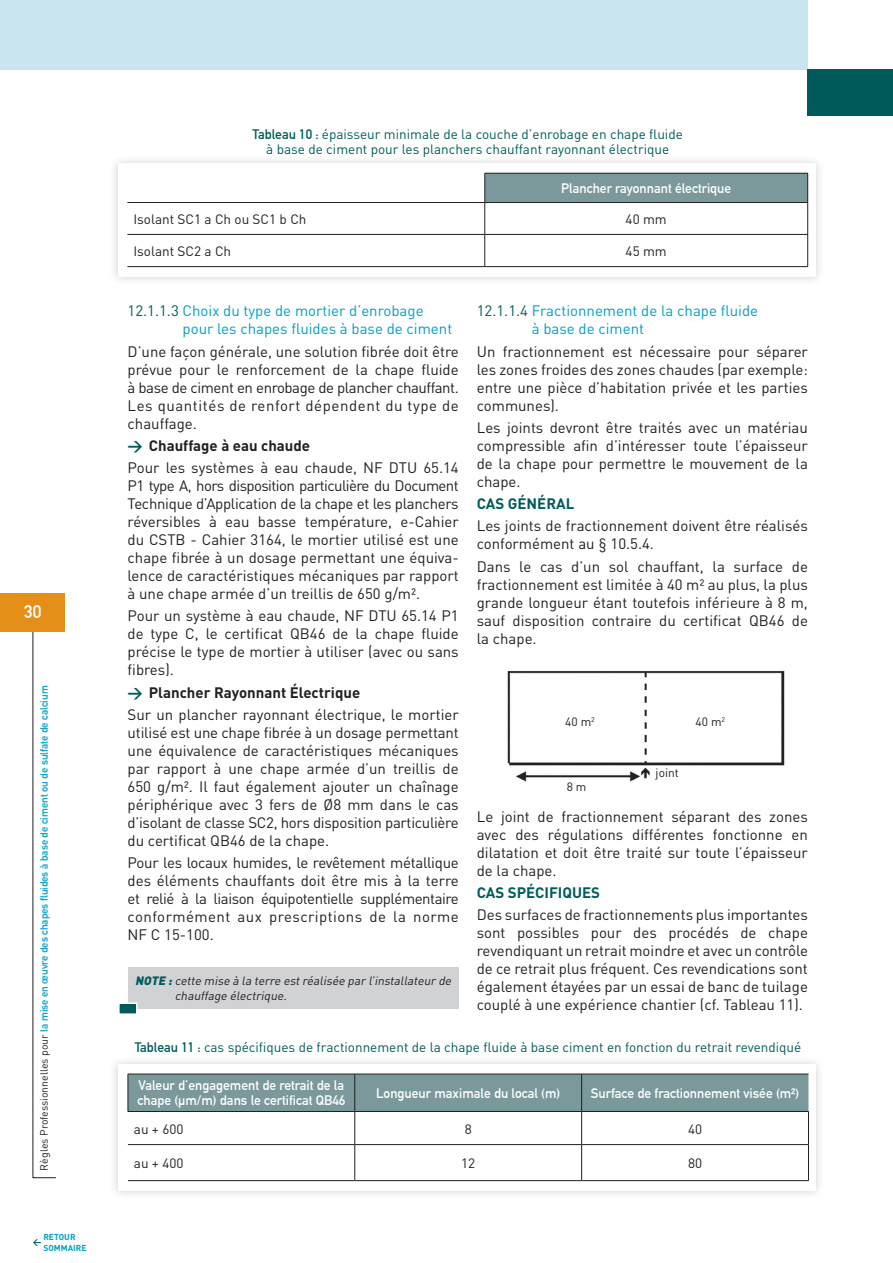
<style>
.page{position:relative;width:893px;height:1263px;background:#fff}
.page>*{position:absolute;margin:0;border:0;box-sizing:border-box;transform-origin:0 0}
.t1{font:700 18px "DIN Alternate";color:#fff}
.t2{font:15px/18px "DIN";color:#231f20;text-align:justify}
.t3{font:15px/18px "DIN";color:#009fc3}
.t4{font:700 15px "DIN";color:#231f20}
.t5{font:700 15px "DIN";color:#015b5a}
.t6{font:13.5px/15px "DIN";color:#015b5a;text-align:center}
.t7{font:700 13.5px/15px "DIN Alternate";color:#fff}
.t8{font:13.5px "DIN";color:#231f20}
.t9{font:italic 12px/15px "DIN";color:#231f20}
.t10{font:12px "DIN";color:#231f20}
.t11{font:700 10.5px "DIN Alternate";color:#009fc3}
.t12{font:700 8.55px/10.2px "DIN";color:#009fc3}
.t13{font:700 8.55px "DIN";color:#015b5a}
.s1{font-family:"DIN";font-weight:400;color:#231f20}
.s2{font-family:"DIN Alternate";font-weight:700}
.s3{color:#015b5a}
.s4{font-weight:900;color:#015b5a}
</style>
<div class="page">
<div style="left:0;top:0;width:808px;height:70px;background:#c8e5f0"></div>
<div style="left:808px;top:70px;width:85px;height:46px;background:#015b5a"></div>
<div style="left:109px;top:154px;width:716px;height:132px;background:#231f20;opacity:.2"></div>
<div style="left:118px;top:163px;width:697px;height:114px;background:#fff"></div>
<div style="left:485px;top:173px;width:323px;height:29px;background:#7b999b"></div>
<svg style="left:484px;top:174px;width:1px;height:28px"></svg>
<svg style="left:807px;top:174px;width:1px;height:28px"></svg>
<hr style="left:484px;top:203px;width:1px;height:31px;background:#231f20">
<hr style="left:807px;top:203px;width:1px;height:31px;background:#231f20">
<hr style="left:484px;top:235px;width:1px;height:31px;background:#231f20">
<hr style="left:807px;top:235px;width:1px;height:31px;background:#231f20">
<hr style="left:484px;top:173px;width:324px;height:1px;background:#231f20">
<hr style="left:127px;top:202px;width:358px;height:1px;background:#231f20">
<hr style="left:485px;top:202px;width:323px;height:1px;background:#231f20">
<hr style="left:127px;top:234px;width:358px;height:1px;background:#231f20">
<hr style="left:485px;top:234px;width:323px;height:1px;background:#231f20">
<hr style="left:127px;top:266px;width:358px;height:1px;background:#231f20">
<hr style="left:485px;top:266px;width:323px;height:1px;background:#231f20">
<div style="left:128px;top:967px;width:331px;height:42px;background:#d1d2d4"></div>
<div style="left:118px;top:1002px;width:19px;height:13px;background:#015b5a;border:2px solid #fff"></div>
<img style="left:507px;top:670px;width:278px;height:112px">
<div style="left:109px;top:1055px;width:716px;height:145px;background:#231f20;opacity:.2"></div>
<div style="left:118px;top:1064px;width:698px;height:127px;background:#fff"></div>
<div style="left:129px;top:1075px;width:679px;height:36px;background:#7b999b"></div>
<hr style="left:128px;top:1074px;width:1px;height:37px;background:#231f20">
<hr style="left:354px;top:1074px;width:1px;height:37px;background:#231f20">
<hr style="left:581px;top:1074px;width:1px;height:37px;background:#231f20">
<hr style="left:354px;top:1112px;width:1px;height:32px;background:#231f20">
<hr style="left:581px;top:1112px;width:1px;height:32px;background:#231f20">
<hr style="left:808px;top:1112px;width:1px;height:32px;background:#231f20">
<hr style="left:354px;top:1145px;width:1px;height:35px;background:#231f20">
<hr style="left:581px;top:1145px;width:1px;height:35px;background:#231f20">
<hr style="left:808px;top:1145px;width:1px;height:35px;background:#231f20">
<hr style="left:128px;top:1074px;width:227px;height:1px;background:#231f20">
<hr style="left:355px;top:1074px;width:227px;height:1px;background:#231f20">
<hr style="left:582px;top:1074px;width:226px;height:1px;background:#231f20">
<hr style="left:128px;top:1111px;width:227px;height:1px;background:#231f20">
<hr style="left:355px;top:1111px;width:227px;height:1px;background:#231f20">
<hr style="left:582px;top:1111px;width:227px;height:1px;background:#231f20">
<hr style="left:128px;top:1144px;width:227px;height:1px;background:#231f20">
<hr style="left:355px;top:1144px;width:227px;height:1px;background:#231f20">
<hr style="left:582px;top:1144px;width:227px;height:1px;background:#231f20">
<hr style="left:128px;top:1180px;width:227px;height:1px;background:#231f20">
<hr style="left:355px;top:1180px;width:227px;height:1px;background:#231f20">
<hr style="left:582px;top:1180px;width:227px;height:1px;background:#231f20">
<svg style="left:32px;top:631px;width:24px;height:547px"></svg>
<div style="left:0;top:593px;width:65px;height:38px;background:#e38f18"></div>
<p class="t1" style="left:24px;top:598px;width:19px">30</p>
<p class="t11" style="left:36px;top:1170px;width:486px;rotate:-90deg"><span class="s1">Règles Professionnelles pour</span> la mise en œuvre des chapes fluides à base de ciment ou de sulfate de calcium</p>
<p class="t13" style="left:33px;top:1236px;width:10px">&lt;</p>
<p class="t12" style="left:43px;top:1232px;width:45px">RETOUR<br>SOMMAIRE</p>
<p class="t6" style="left:253px;top:126px;width:432px"><span class="s2">Tableau 10 :</span> épaisseur minimale de la couche d’enrobage en chape fluide à base de ciment pour les planchers chauffant rayonnant électrique</p>
<p class="t7" style="left:561px;top:180px;width:172px">Plancher rayonnant électrique</p>
<p class="t8" style="left:133px;top:211px;width:175px">Isolant SC1 a Ch ou SC1 b Ch</p>
<p class="t8" style="left:626px;top:211px;width:43px">40 mm</p>
<p class="t8" style="left:133px;top:243px;width:99px">Isolant SC2 a Ch</p>
<p class="t8" style="left:626px;top:243px;width:43px">45 mm</p>
<p class="t3" style="left:183px;top:302px;width:271px;text-indent:-55px"><span class="s3">12.1.1.3</span> Choix du type de mortier d’enrobage pour les chapes fluides à base de ciment</p>
<p class="t2" style="left:128px;top:342px;width:333px">D’une façon générale, une solution fibrée doit être prévue pour le renforcement de la chape fluide à base de ciment en enrobage de plancher chauffant.<br>Les quantités de renfort dépendent du type de chauffage.</p>
<p class="t4" style="left:128px;top:435px;width:184px"><span class="s3">&gt;</span> Chauffage à eau chaude</p>
<p class="t2" style="left:128px;top:458px;width:333px">Pour les systèmes à eau chaude, NF DTU 65.14<br>P1 type A, hors disposition particulière du Document Technique d’Application de la chape et les planchers réversibles à eau basse température, e-Cahier du CSTB - Cahier 3164, le mortier utilisé est une chape fibrée à un dosage permettant une équiva&shy;lence de caractéristiques mécaniques par rapport à une chape armée d’un treillis de 650 g/m².</p>
<p class="t2" style="left:128px;top:607px;width:333px">Pour un système à eau chaude, NF DTU 65.14 P1 de type C, le certificat QB46 de la chape fluide précise le type de mortier à utiliser (avec ou sans fibres).</p>
<p class="t4" style="left:128px;top:682px;width:234px"><span class="s3">&gt;</span> Plancher Rayonnant Électrique</p>
<p class="t2" style="left:128px;top:705px;width:333px">Sur un plancher rayonnant électrique, le mortier utilisé est une chape fibrée à un dosage permettant une équivalence de caractéristiques mécaniques par rapport à une chape armée d’un treillis de 650 g/m². Il faut également ajouter un chaînage périphérique avec 3 fers de Ø8 mm dans le cas d’isolant de classe SC2, hors disposition particulière du certificat QB46 de la chape.</p>
<p class="t2" style="left:128px;top:853px;width:333px">Pour les locaux humides, le revêtement métallique des éléments chauffants doit être mis à la terre et relié à la liaison équipotentielle supplémentaire conformément aux prescriptions de la norme NF C 15-100.</p>
<p class="t9" style="left:175px;top:973px;width:281px;text-indent:-40px"><span class="s4">NOTE :</span> cette mise à la terre estréalisée par l’installateur de chauffage électrique.</p>
<p class="t3" style="left:532px;top:302px;width:228px;text-indent:-55px"><span class="s3">12.1.1.4</span> Fractionnement de la chape fluide à base de ciment</p>
<p class="t2" style="left:477px;top:342px;width:333px">Un fractionnement est nécessaire pour séparer les zones froides des zones chaudes (par exemple: entre une pièce d’habitation privée et les parties communes).</p>
<p class="t2" style="left:477px;top:418px;width:333px">Les joints devront être traités avec un matériau compressible afin d’intéresser toute l’épaisseur de la chape pour permettre le mouvement de la chape.</p>
<p class="t5" style="left:477px;top:494px;width:99px">CAS GÉNÉRAL</p>
<p class="t2" style="left:477px;top:517px;width:333px">Les joints de fractionnement doivent être réalisés conformément au § 10.5.4.</p>
<p class="t2" style="left:477px;top:557px;width:333px">Dans le cas d’un sol chauffant, la surface de fractionnement est limitée à 40 m² au plus, la plus grande longueur étant toutefois inférieure à 8 m, sauf disposition contraire du certificat QB46 de la chape.</p>
<p class="t10" style="left:565px;top:714px;width:31px">40 m<sup>2</sup></p>
<p class="t10" style="left:567px;top:779px;width:21px">8 m</p>
<p class="t10" style="left:656px;top:765px;width:25px">joint</p>
<p class="t10" style="left:695px;top:714px;width:31px">40 m<sup>2</sup></p>
<p class="t2" style="left:477px;top:807px;width:333px">Le joint de fractionnement séparant des zones avec des régulations différentes fonctionne en dilatation et doit être traité sur toute l’épaisseur de la chape.</p>
<p class="t5" style="left:477px;top:883px;width:125px">CAS SPÉCIFIQUES</p>
<p class="t2" style="left:477px;top:905px;width:333px">Des surfaces de fractionnements plus importantes sont possibles pour des procédés de chape revendiquant un retrait moindre et avec un contrôle de ce retrait plus fréquent. Ces revendications sont également étayées par un essai de banc de tuilage couplé à une expérience chantier (cf. Tableau 11).</p>
<p class="t6" style="left:135px;top:1039px;width:668px"><span class="s2">Tableau 11 :</span> cas spécifiques de fractionnement de la chape fluide à base ciment en fonction du retrait revendiqué</p>
<p class="t7" style="left:137px;top:1077px;width:209px">Valeur d’engagement de retrait de la chape (µm/m) dans le certificat QB46</p>
<p class="t7" style="left:376px;top:1085px;width:186px">Longueur maximale du local (m)</p>
<p class="t7" style="left:591px;top:1085px;width:210px">Surface de fractionnement visée (m²)</p>
<p class="t8" style="left:134px;top:1120px;width:51px">au + 600</p>
<p class="t8" style="left:465px;top:1120px;width:9px">8</p>
<p class="t8" style="left:688px;top:1120px;width:16px">40</p>
<p class="t8" style="left:134px;top:1155px;width:51px">au + 400</p>
<p class="t8" style="left:461px;top:1155px;width:16px">12</p>
<p class="t8" style="left:688px;top:1155px;width:16px">80</p>
</div>
